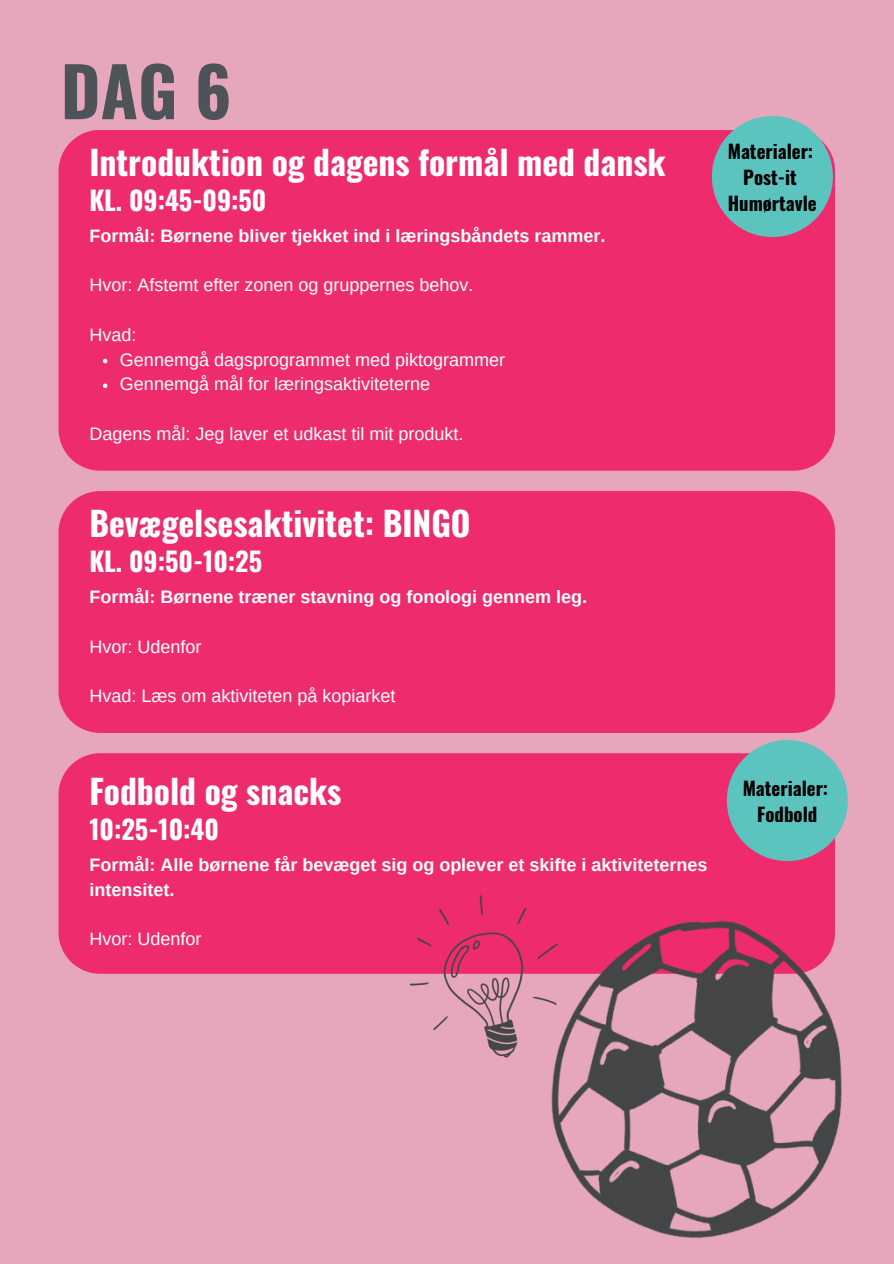
<style>
.page{position:relative;width:894px;height:1264px;background:#fff}
.page>*{position:absolute;margin:0;border:0;box-sizing:border-box;transform-origin:0 0}
.t1{font:700 67.8px "Oswald";color:#4d5357}
.t2{font:700 33.45px "Oswald";color:#fff}
.t3{font:700 26.4px "Oswald";color:#fff}
.t4{font:700 18.9px/25.8px "Oswald";color:#000;text-align:center}
.t5{font:18px "Arimo";color:#fff}
.t6{font:700 18px/24.8px "Arimo";color:#fff}
</style>
<div class="page">
<div style="left:0;top:0;width:893px;height:1263px;background:#e6a6bb"></div>
<div style="left:58px;top:130px;width:776px;height:340px;background:#ee2c6d"></div>
<svg style="left:103px;top:359px;width:4px;height:4px"></svg>
<svg style="left:103px;top:383px;width:4px;height:5px"></svg>
<div style="left:58px;top:491px;width:776px;height:242px;background:#ee2c6d"></div>
<div style="left:58px;top:753px;width:776px;height:220px;background:#ee2c6d"></div>
<img style="left:387px;top:821px;width:458px;height:418px">
<img style="left:387px;top:863px;width:208px;height:236px">
<div style="left:711px;top:116px;width:121px;height:121px;background:#5bc4bf;border-radius:50%"></div>
<div style="left:726px;top:740px;width:121px;height:121px;background:#5bc4bf;border-radius:50%"></div>
<h1 class="t1" style="left:61px;top:38px;width:172px">DAG 6</h1>
<h2 class="t2" style="left:89px;top:136px;width:577px">Introduktion og dagens formål med dansk</h2>
<h3 class="t3" style="left:89px;top:179px;width:178px">KL. 09:45-09:50</h3>
<h5 class="t6" style="left:89px;top:223px;width:517px">Formål: Børnene bliver tjekket ind i læringsbåndets rammer.</h5>
<p class="t5" style="left:89px;top:275px;width:385px">Hvor: Afstemt efter zonen og gruppernes behov.</p>
<p class="t5" style="left:89px;top:324px;width:48px">Hvad:</p>
<p class="t5" style="left:120px;top:349px;width:387px">Gennemgå dagsprogrammet med piktogrammer</p>
<p class="t5" style="left:120px;top:374px;width:311px">Gennemgå mål for læringsaktiviteterne</p>
<p class="t5" style="left:89px;top:423px;width:375px">Dagens mål: Jeg laver et udkast til mit produkt.</p>
<h2 class="t2" style="left:89px;top:497px;width:382px">Bevægelsesaktivitet: BINGO</h2>
<h3 class="t3" style="left:89px;top:540px;width:174px">KL. 09:50-10:25</h3>
<h5 class="t6" style="left:89px;top:584px;width:499px">Formål: Børnene træner stavning og fonologi gennem leg.</h5>
<p class="t5" style="left:89px;top:636px;width:113px">Hvor: Udenfor</p>
<p class="t5" style="left:89px;top:685px;width:307px">Hvad: Læs om aktiviteten på kopiarket</p>
<h5 class="t4" style="left:727px;top:137px;width:90px">Materialer:<br>Post-it<br>Humørtavle</h5>
<h5 class="t2" style="left:89px;top:765px;width:253px">Fodbold og snacks</h5>
<p class="t3" style="left:89px;top:808px;width:131px">10:25-10:40</p>
<h2 class="t6" style="left:89px;top:852px;width:619px">Formål: Alle børnene får bevæget sig og oplever et skifte i aktiviteternes intensitet.</h2>
<h4 class="t5" style="left:89px;top:928px;width:113px">Hvor: Udenfor</h4>
<h5 class="t4" style="left:742px;top:774px;width:87px">Materialer:<br>Fodbold</h5>
</div>
